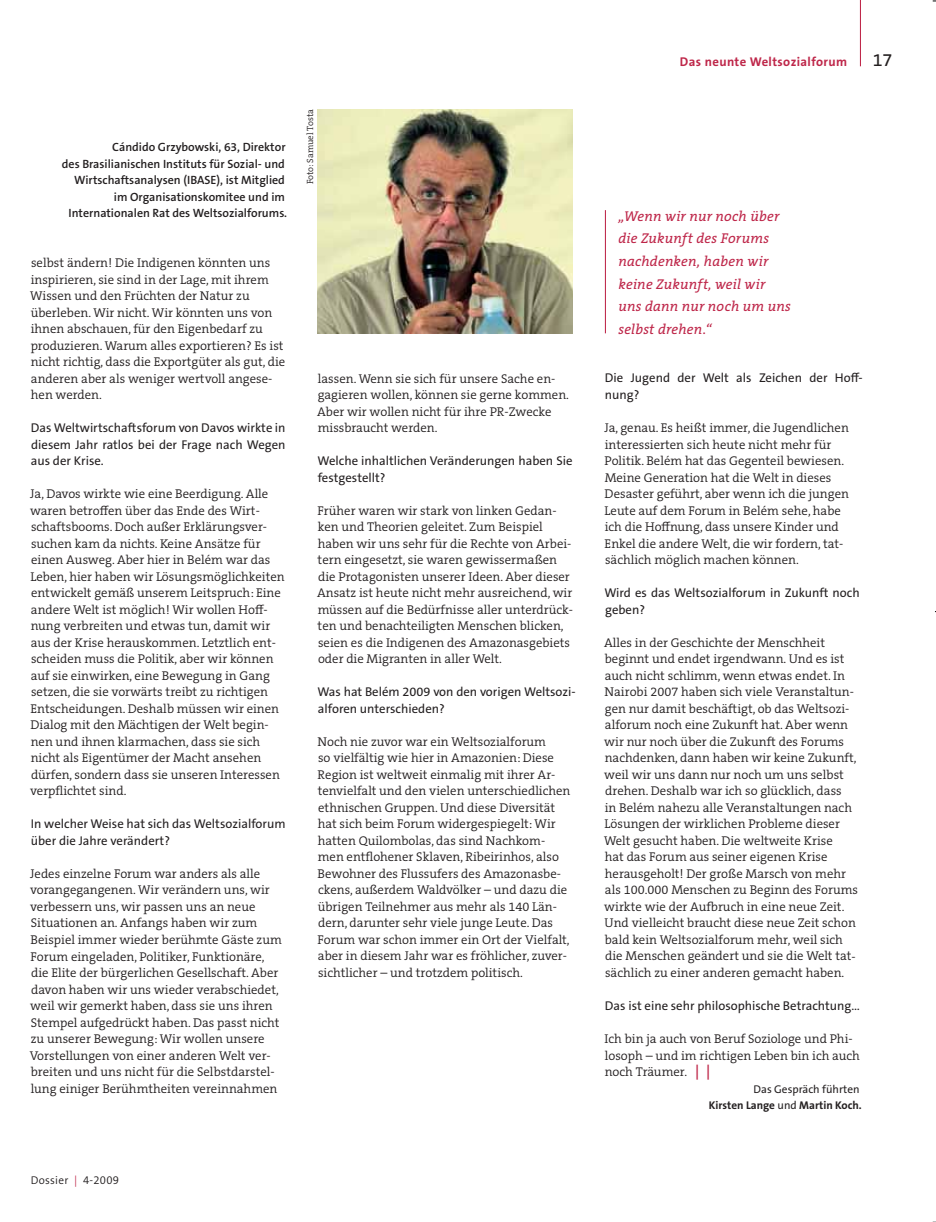
<style>
.page{position:relative;width:936px;height:1222px;background:#fff}
.page>*{position:absolute;margin:0;border:0;box-sizing:border-box;transform-origin:0 0}
.t1{font:18px "The Sans B W5 Plain";color:#231f20}
.t2{font:italic 14.25px/22.5px "The Serif B W5 Plain";letter-spacing:.015em;color:#be2649}
.t3{font:300 12.75px/16.5px "The Serif B W4";color:#231f20}
.t4{font:12.75px/16.5px "The Sans B W5 Plain";color:#231f20}
.t5{font:700 12.75px "The Sans B W7";letter-spacing:.03em;color:#be2649}
.t6{font:600 12px/16.5px "The Sans B W6";color:#231f20;text-align:right}
.t7{font:700 11.25px "The Sans B W7";color:#231f20}
.t8{font:11.25px "The Sans B W5 Plain";color:#231f20}
.t9{font:300 11.25px "The Sans B W4";letter-spacing:.025em;color:#231f20}
.t10{font:300 9px "The Serif B W4";color:#231f20}
.s1{color:#be2649}
.s2{font-family:"The Sans B W6";font-weight:600;font-size:15px;color:#be2649}
.s3{font-family:"The Sans B W5 Plain";font-weight:400}
</style>
<div class="page">
<hr style="left:860px;top:0;width:1px;height:66px;background:#be2649">
<img style="left:318px;top:109px;width:255px;height:224px">
<hr style="left:605px;top:210px;width:1px;height:123px;background:#be2649">
<p class="t6" style="left:62px;top:140px;width:227px">Cándido Grzybowski, 63, Direktor<br>des Brasilianischen Instituts für Sozial- und Wirtschaftsanalysen (IBASE), ist Mitglied im Organisationskomitee und im Internationalen Rat des Weltsozialforums.</p>
<p class="t3" style="left:30px;top:255px;width:257px">selbst ändern! Die Indigenen könnten uns inspirieren, sie sind in der Lage, mit ihrem Wissen und den Früchten der Natur zu überleben. Wir nicht. Wir könnten uns von ihnen abschauen, für den Eigenbedarf zu produzieren. Warum alles exportieren? Es ist nicht richtig, dass die Exportgüter als gut, die anderen aber als weniger wertvoll angese&shy;hen werden.</p>
<p class="t4" style="left:31px;top:420px;width:256px;text-align:justify">Das Weltwirtschaftsforum von Davos wirkte in diesem Jahr ratlos bei der Frage nach Wegen aus der Krise.</p>
<p class="t3" style="left:30px;top:486px;width:256px">Ja, Davos wirkte wie eine Beerdigung. Alle waren betroffen über das Ende des Wirt&shy;schaftsbooms. Doch außer Erklärungsver&shy;suchen kam da nichts. Keine Ansätze für einen Ausweg. Aber hier in Belém war das Leben, hier haben wir Lösungsmöglichkeiten entwickelt gemäß unserem Leitspruch: Eine andere Welt ist möglich! Wir wollen Hoff&shy;nung verbreiten und etwas tun, damit wir aus der Krise herauskommen. Letztlich ent&shy;scheiden muss die Politik, aber wir können auf sie einwirken, eine Bewegung in Gang setzen, die sie vorwärts treibt zu richtigen Entscheidungen. Deshalb müssen wir einen Dialog mit den Mächtigen der Welt begin&shy;nen und ihnen klarmachen, dass sie sich nicht als Eigentümer der Macht ansehen dürfen, sondern dass sie unseren Interessen verpflichtet sind.</p>
<p class="t4" style="left:31px;top:816px;width:256px">In welcher Weise hat sich das Weltsozialforum über die Jahre verändert?</p>
<p class="t3" style="left:30px;top:866px;width:254px">Jedes einzelne Forum war anders als alle vorangegangenen. Wir verändern uns, wir verbessern uns, wir passen uns an neue Situationen an. Anfangs haben wir zum Beispiel immer wieder berühmte Gäste zum Forum eingeladen, Politiker, Funktionäre, die Elite der bürgerlichen Gesellschaft. Aber davon haben wir uns wieder verabschiedet, weil wir gemerkt haben, dass sie uns ihren Stempel aufgedrückt haben. Das passt nicht zu unserer Bewegung: Wir wollen unsere Vorstellungen von einer anderen Welt ver&shy;breiten und uns nicht für die Selbstdarstel&shy;lung einiger Berühmtheiten vereinnahmen</p>
<p class="t10" style="left:307px;top:184px;width:76px;rotate:-90deg">Foto: Samuel Tosta</p>
<p class="t3" style="left:317px;top:371px;width:253px">lassen. Wenn sie sich für unsere Sache en&shy;gagieren wollen, können sie gerne kommen.<br>Aber wir wollen nicht für ihre PR-Zwecke missbraucht werden.</p>
<p class="t4" style="left:317px;top:453px;width:257px">Welche inhaltlichen Veränderungen haben Sie festgestellt?</p>
<p class="t3" style="left:317px;top:503px;width:258px">Früher waren wir stark von linken Gedan&shy;ken und Theorien geleitet. Zum Beispiel haben wir uns sehr für die Rechte von Arbei&shy;tern eingesetzt, sie waren gewissermaßen die Protagonisten unserer Ideen. Aber dieser Ansatz ist heute nicht mehr ausreichend, wir müssen auf die Bedürfnisse aller unterdrück&shy;ten und benachteiligten Menschen blicken, seien es die Indigenen des Amazonasgebiets oder die Migranten in aller Welt.</p>
<p class="t4" style="left:317px;top:684px;width:260px">Was hat Belém 2009 von den vorigen Weltsozi&shy;alforen unterschieden?</p>
<p class="t3" style="left:318px;top:734px;width:254px">Noch nie zuvor war ein Weltsozialforum<br>so vielfältig wie hier in Amazonien: Diese Region ist weltweit einmalig mit ihrer Ar&shy;tenvielfalt und den vielen unterschiedlichen ethnischen Gruppen. Und diese Diversität hat sich beim Forum widergespiegelt: Wir hatten Quilombolas, das sind Nachkom&shy;men entflohener Sklaven, Ribeirinhos, also Bewohner des Flussufers des Amazonasbe&shy;ckens, außerdem Waldvölker – und dazu die übrigen Teilnehmer aus mehr als 140 Län&shy;dern, darunter sehr viele junge Leute. Das Forum war schon immer ein Ort der Vielfalt, aber in diesem Jahr war es fröhlicher, zuver&shy;sichtlicher – und trotzdem politisch.</p>
<p class="t9" style="left:31px;top:1173px;width:90px">Dossier <span class="s1">|</span> 4-2009</p>
<p class="t5" style="left:680px;top:56px;width:169px">Das neunte Weltsozialforum</p>
<h1 class="t1" style="left:873px;top:51px;width:21px">17</h1>
<p class="t2" style="left:618px;top:206px;width:174px">„Wenn wir nur noch über die Zukunft des Forums nachdenken, haben wir keine Zukunft, weil wir uns dann nur noch um uns selbst drehen.“</p>
<p class="t4" style="left:605px;top:370px;width:259px">Die Jugend der Welt als Zeichen der Hoff&shy;nung?</p>
<p class="t3" style="left:604px;top:420px;width:246px">Ja, genau. Es heißt immer, die Jugendlichen interessierten sich heute nicht mehr für Politik. Belém hat das Gegenteil bewiesen.<br>Meine Generation hat die Welt in dieses Desaster geführt, aber wenn ich die jungen Leute auf dem Forum in Belém sehe, habe ich die Hoffnung, dass unsere Kinder und Enkel die andere Welt, die wir fordern, tat&shy;sächlich möglich machen können.</p>
<p class="t4" style="left:604px;top:585px;width:257px">Wird es das Weltsozialforum in Zukunft noch geben?</p>
<p class="t3" style="left:604px;top:635px;width:256px">Alles in der Geschichte der Menschheit beginnt und endet irgendwann. Und es ist auch nicht schlimm, wenn etwas endet. In Nairobi 2007 haben sich viele Veranstaltun&shy;gen nur damit beschäftigt, ob das Weltsozi&shy;alforum noch eine Zukunft hat. Aber wenn wir nur noch über die Zukunft des Forums nachdenken, dann haben wir keine Zukunft, weil wir uns dann nur noch um uns selbst drehen. Deshalb war ich so glücklich, dass<br>in Belém nahezu alle Veranstaltungen nach Lösungen der wirklichen Probleme dieser Welt gesucht haben. Die weltweite Krise<br>hat das Forum aus seiner eigenen Krise herausgeholt! Der große Marsch von mehr als 100.000 Menschen zu Beginn des Forums wirkte wie der Aufbruch in eine neue Zeit.<br>Und vielleicht braucht diese neue Zeit schon bald kein Weltsozialforum mehr, weil sich die Menschen geändert und sie die Welt tat&shy;sächlich zu einer anderen gemacht haben.</p>
<p class="t4" style="left:605px;top:997px;width:256px">Das ist eine sehr philosophische Betrachtung…</p>
<p class="t3" style="left:605px;top:1031px;width:257px">Ich bin ja auch von Beruf Soziologe und Phi&shy;losoph – und im richtigen Leben bin ich auch noch Träumer. <span class="s2">| |</span></p>
<p class="t8" style="left:754px;top:1082px;width:108px">Das Gespräch führten</p>
<p class="t7" style="left:709px;top:1099px;width:154px">Kirsten Lange <span class="s3">und</span> Martin Koch.</p>
</div>
